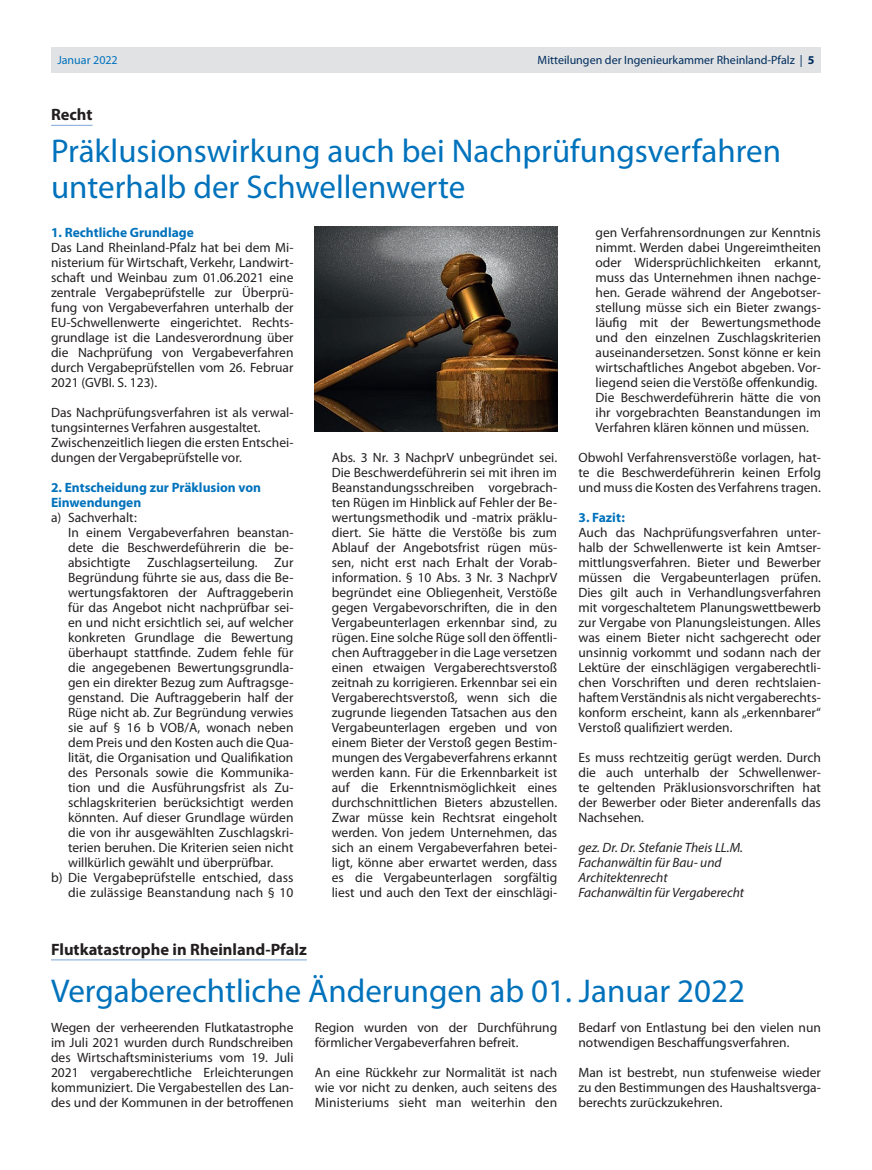
<style>
.page{position:relative;width:872px;height:1170px;background:#fff}
.page>*{position:absolute;margin:0;border:0;box-sizing:border-box;transform-origin:0 0}
.t1{font:33px/36px "Myriad Pro";color:#0072bc}
.t2{font:700 16.5px "Myriad Pro";color:#231f20}
.t3{font:13.5px/15px "Myriad Pro";color:#231f20;text-align:justify}
.t4{font:italic 13.5px/15px "Myriad Pro";color:#231f20}
.t5{font:700 13.5px/15px "Myriad Pro";color:#0072bc}
.t6{font:12px "Myriad Pro";color:#002d5e}
.t7{font:12px "Myriad Pro";color:#0072bc}
.s1{font-weight:700}
</style>
<div class="page">
<div style="left:51px;top:47px;width:770px;height:25px;background:#e1e2e4"></div>
<hr style="left:51px;top:125px;width:42px;height:1px;background:#7ca7d8">
<img style="left:315px;top:227px;width:242px;height:205px">
<hr style="left:51px;top:959px;width:256px;height:1px;background:#7ca7d8">
<p class="t7" style="left:57px;top:53px;width:62px">Januar 2022</p>
<p class="t6" style="left:537px;top:53px;width:278px">Mitteilungen der Ingenieurkammer Rheinland-Pfalz | <span class="s1">5</span></p>
<p class="t2" style="left:51px;top:105px;width:43px">Recht</p>
<h1 class="t1" style="left:51px;top:133px;width:731px">Präklusionswirkung auch bei Nachprüfungsverfahren unterhalb der Schwellenwerte</h1>
<p class="t5" style="left:51px;top:225px;width:144px">1. Rechtliche Grundlage</p>
<p class="t3" style="left:51px;top:240px;width:244px">Das Land Rheinland-Pfalz hat bei dem Mi&shy;nisterium für Wirtschaft, Verkehr, Landwirt&shy;schaft und Weinbau zum 01.06.2021 eine zentrale Vergabeprüfstelle zur Überprü&shy;fung von Vergabeverfahren unterhalb der EU-Schwellenwerte eingerichtet. Rechts&shy;grundlage ist die Landesverordnung über die Nachprüfung von Vergabeverfahren durch Vergabeprüfstellen vom 26. Februar 2021 (GVBI. S. 123).</p>
<p class="t3" style="left:51px;top:405px;width:244px;text-align:left">Das Nachprüfungsverfahren ist als verwal&shy;tungsinternes Verfahren ausgestaltet.<br>Zwischenzeitlich liegen die ersten Entschei&shy;dungen der Vergabeprüfstelle vor.</p>
<p class="t5" style="left:51px;top:480px;width:211px">2. Entscheidung zur Präklusion von<br>Einwendungen</p>
<p class="t3" style="left:51px;top:510px;width:87px">a) Sachverhalt:</p>
<p class="t3" style="left:68px;top:525px;width:227px">In einem Vergabeverfahren beanstan-</p>
<p class="t3" style="left:68px;top:540px;width:227px">dete die Beschwerdeführerin die be-</p>
<p class="t3" style="left:68px;top:555px;width:227px">absichtigte Zuschlagserteilung. Zur</p>
<p class="t3" style="left:68px;top:570px;width:227px">Begründung führte sie aus, dass die Be-</p>
<p class="t3" style="left:68px;top:585px;width:227px">wertungsfaktoren der Auftraggeberin</p>
<p class="t3" style="left:68px;top:600px;width:227px">für das Angebot nicht nachprüfbar sei-</p>
<p class="t3" style="left:68px;top:615px;width:227px">en und nicht ersichtlich sei, auf welcher</p>
<p class="t3" style="left:68px;top:630px;width:227px">konkreten Grundlage die Bewertung</p>
<p class="t3" style="left:68px;top:645px;width:227px">überhaupt stattfinde. Zudem fehle für</p>
<p class="t3" style="left:68px;top:660px;width:227px">die angegebenen Bewertungsgrundla-</p>
<p class="t3" style="left:68px;top:675px;width:227px">gen ein direkter Bezug zum Auftragsge-</p>
<p class="t3" style="left:68px;top:690px;width:227px">genstand. Die Auftraggeberin half der</p>
<p class="t3" style="left:68px;top:705px;width:227px">Rüge nicht ab. Zur Begründung verwies</p>
<p class="t3" style="left:68px;top:720px;width:227px">sie auf § 16 b VOB/A, wonach neben</p>
<p class="t3" style="left:68px;top:735px;width:227px">dem Preis und den Kosten auch die Qua-</p>
<p class="t3" style="left:68px;top:750px;width:227px">lität, die Organisation und Qualifikation</p>
<p class="t3" style="left:68px;top:765px;width:227px">des Personals sowie die Kommunika-</p>
<p class="t3" style="left:68px;top:780px;width:227px">tion und die Ausführungsfrist als Zu-</p>
<p class="t3" style="left:68px;top:795px;width:227px">schlagskriterien berücksichtigt werden</p>
<p class="t3" style="left:68px;top:810px;width:227px">könnten. Auf dieser Grundlage würden</p>
<p class="t3" style="left:68px;top:825px;width:227px">die von ihr ausgewählten Zuschlagskri-</p>
<p class="t3" style="left:68px;top:840px;width:227px">terien beruhen. Die Kriterien seien nicht</p>
<p class="t3" style="left:68px;top:855px;width:207px">willkürlich gewählt und überprüfbar.</p>
<p class="t3" style="left:51px;top:870px;width:244px">b) Die Vergabeprüfstelle entschied, dass</p>
<p class="t3" style="left:68px;top:885px;width:227px">die zulässige Beanstandung nach § 10</p>
<p class="t3" style="left:595px;top:225px;width:227px;text-align:left">gen Verfahrensordnungen zur Kenntnis nimmt. Werden dabei Ungereimtheiten oder Widersprüchlichkeiten erkannt, muss das Unternehmen ihnen nachge&shy;hen. Gerade während der Angebotser&shy;stellung müsse sich ein Bieter zwangs&shy;läufig mit der Bewertungsmethode und den einzelnen Zuschlagskriterien auseinandersetzen. Sonst könne er kein wirtschaftliches Angebot abgeben. Vor&shy;liegend seien die Verstöße offenkundig.<br>Die Beschwerdeführerin hätte die von ihr vorgebrachten Beanstandungen im Verfahren klären können und müssen.</p>
<p class="t3" style="left:578px;top:450px;width:244px">Obwohl Verfahrensverstöße vorlagen, hat&shy;te die Beschwerdeführerin keinen Erfolg und muss die Kosten des Verfahrens tragen.</p>
<p class="t5" style="left:578px;top:510px;width:48px">3. Fazit:</p>
<p class="t3" style="left:578px;top:525px;width:244px">Auch das Nachprüfungsverfahren unter&shy;halb der Schwellenwerte ist kein Amtser&shy;mittlungsverfahren. Bieter und Bewerber müssen die Vergabeunterlagen prüfen.<br>Dies gilt auch in Verhandlungsverfahren mit vorgeschaltetem Planungswettbewerb zur Vergabe von Planungsleistungen. Alles was einem Bieter nicht sachgerecht oder unsinnig vorkommt und sodann nach der Lektüre der einschlägigen vergaberechtli&shy;chen Vorschriften und deren rechtslaien&shy;haftem Verständnis als nicht vergaberechts&shy;konform erscheint, kann als „erkennbarer“ Verstoß qualifiziert werden.</p>
<p class="t3" style="left:578px;top:750px;width:244px">Es muss rechtzeitig gerügt werden. Durch die auch unterhalb der Schwellenwer&shy;te geltenden Präklusionsvorschriften hat der Bewerber oder Bieter anderenfalls das Nachsehen.</p>
<p class="t4" style="left:578px;top:839px;width:167px">gez. Dr. Dr. Stefanie Theis LL.M.<br>Fachanwältin für Bau- und<br>Architektenrecht<br>Fachanwältin für Vergaberecht</p>
<p class="t3" style="left:332px;top:450px;width:227px">Abs. 3 Nr. 3 NachprV unbegründet sei.<br>Die Beschwerdeführerin sei mit ihren im Beanstandungsschreiben vorgebrach&shy;ten Rügen im Hinblick auf Fehler der Be&shy;wertungsmethodik und -matrix präklu&shy;diert. Sie hätte die Verstöße bis zum Ablauf der Angebotsfrist rügen müs&shy;sen, nicht erst nach Erhalt der Vorab&shy;information. § 10 Abs. 3 Nr. 3 NachprV begründet eine Obliegenheit, Verstöße gegen Vergabevorschriften, die in den Vergabeunterlagen erkennbar sind, zu rügen. Eine solche Rüge soll den öffentli&shy;chen Auftraggeber in die Lage versetzen einen etwaigen Vergaberechtsverstoß zeitnah zu korrigieren. Erkennbar sei ein Vergaberechtsverstoß, wenn sich die zugrunde liegenden Tatsachen aus den Vergabeunterlagen ergeben und von einem Bieter der Verstoß gegen Bestim&shy;mungen des Vergabeverfahrens erkannt werden kann. Für die Erkennbarkeit ist auf die Erkenntnismöglichkeit eines durchschnittlichen Bieters abzustellen.<br>Zwar müsse kein Rechtsrat eingeholt werden. Von jedem Unternehmen, das sich an einem Vergabeverfahren betei&shy;ligt, könne aber erwartet werden, dass es die Vergabeunterlagen sorgfältig liest und auch den Text der einschlägi-</p>
<p class="t2" style="left:51px;top:939px;width:257px">Flutkatastrophe in Rheinland-Pfalz</p>
<h1 class="t1" style="left:51px;top:973px;width:695px">Vergaberechtliche Änderungen ab 01. Januar 2022</h1>
<p class="t3" style="left:51px;top:1020px;width:244px">Wegen der verheerenden Flutkatastrophe im Juli 2021 wurden durch Rundschreiben des Wirtschaftsministeriums vom 19. Juli 2021 vergaberechtliche Erleichterungen kommuniziert. Die Vergabestellen des Lan&shy;des und der Kommunen in der betroffenen</p>
<p class="t3" style="left:315px;top:1020px;width:244px">Region wurden von der Durchführung förmlicher Vergabeverfahren befreit.</p>
<p class="t3" style="left:578px;top:1020px;width:244px">Bedarf von Entlastung bei den vielen nun notwendigen Beschaffungsverfahren.</p>
<p class="t3" style="left:578px;top:1065px;width:244px">Man ist bestrebt, nun stufenweise wieder zu den Bestimmungen des Haushaltsverga&shy;berechts zurückzukehren.</p>
<p class="t3" style="left:315px;top:1065px;width:244px">An eine Rückkehr zur Normalität ist nach wie vor nicht zu denken, auch seitens des Ministeriums sieht man weiterhin den</p>
</div>
